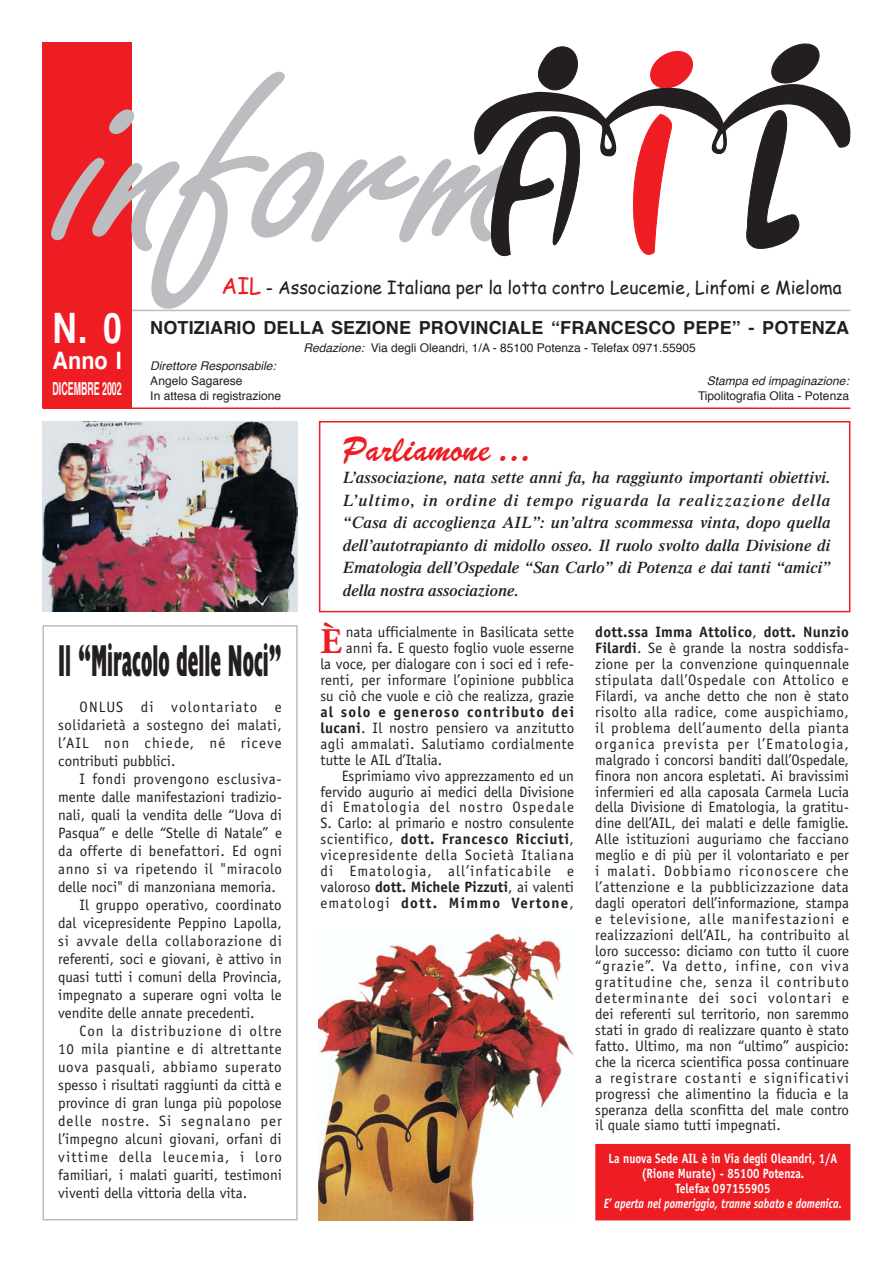
<style>
.page{position:relative;width:893px;height:1263px;background:#fff}
.page>*{position:absolute;margin:0;border:0;box-sizing:border-box;transform-origin:0 0}
.t1{font:700 condensed 45px "Humanist 521 BT Xtra";color:#231f20;scale:.49 1}
.t2{font:700 42px "Helvetica";color:#fff;scale:.8 1}
.t3{font:36px "Bombay";color:#ee1d23}
.t4{font:700 36px "Adobe Garamond";color:#ee1d23}
.t5{font:700 24px "Helvetica";color:#fff;scale:.9 1}
.t6{font:18px "Comic Sans MS";color:#231f20}
.t7{font:700 18px "Helvetica";letter-spacing:.01em;color:#231f20}
.t8{font:700 18px "Helvetica";color:#fff;scale:.49 1}
.t9{font:italic 600 16.5px/22.5px "Times";color:#231f20;text-align:justify}
.t10{font:15px/15.9px "Officina Sans";color:#231f20;text-align:justify}
.t11{font:15px "Officina Sans";letter-spacing:.04em;color:#231f20}
.t12{font:15px "Officina Sans";letter-spacing:.075em;color:#231f20}
.t13{font:15px "Officina Sans";letter-spacing:.025em;color:#231f20}
.t14{font:15px "Officina Sans";letter-spacing:.05em;color:#231f20}
.t15{font:15px "Officina Sans";letter-spacing:.035em;color:#231f20}
.t16{font:15px "Officina Sans";letter-spacing:.045em;color:#231f20}
.t17{font:15px "Officina Sans";letter-spacing:.065em;color:#231f20}
.t18{font:700 13.5px/15px "Officina Sans";color:#fff;text-align:center;scale:.85 1}
.t19{font:italic 700 13.5px "Officina Sans";color:#fff;scale:.8 1}
.t20{font:12px/15px "Helvetica";color:#231f20}
.t21{font:italic 12px "Helvetica";color:#231f20}
.s1{font-size:22.5px;color:#ee1d23}
.s2{font-style:italic}
.s3{font-weight:700}
</style>
<div class="page">
<hr style="left:43px;top:310px;width:807px;height:1px;background:#bcbdc0">
<div style="left:43px;top:43px;width:89px;height:365px;background:#ee1d23"></div>
<svg style="left:51px;top:43px;width:799px;height:266px"></svg>
<hr style="left:43px;top:407px;width:807px;height:2px;background:#ee1d23">
<img style="left:43px;top:421px;width:255px;height:190px">
<div style="left:319px;top:421px;width:531px;height:191px;border:2px solid #ee1d23"></div>
<img style="left:319px;top:930px;width:255px;height:290px">
<div style="left:43px;top:625px;width:255px;height:595px;border:2px solid #bcbdc0"></div>
<div style="left:597px;top:1145px;width:252px;height:74px;background:#ee1d23"></div>
<div style="left:595px;top:1144px;width:255px;height:76px;border:2px solid #ee1d23"></div>
<h2 class="t2" style="left:53px;top:311px;width:88px">N. 0</h2>
<h3 class="t5" style="left:53px;top:351px;width:78px">ANNO I</h3>
<p class="t8" style="left:53px;top:381px;width:143px">DICEMBRE 2002</p>
<p class="t6" style="left:221px;top:274px;width:622px"><span class="s1">AIL</span> - Associazione Italiana per la lotta contro Leucemie, Linfomi e Mieloma</p>
<p class="t7" style="left:150px;top:320px;width:700px">NOTIZIARIO DELLA SEZIONE PROVINCIALE “FRANCESCO PEPE” - POTENZA</p>
<p class="t20" style="left:303px;top:341px;width:394px"><span class="s2">Redazione:</span> Via degli Oleandri, 1/A - 85100 Potenza - Telefax 0971.55905</p>
<p class="t21" style="left:150px;top:361px;width:127px">Direttore Responsabile:</p>
<p class="t20" style="left:150px;top:375px;width:132px">Angelo Sagarese<br>In attesa di registrazione</p>
<p class="t21" style="left:707px;top:376px;width:144px">Stampa ed impaginazione:</p>
<p class="t20" style="left:698px;top:390px;width:152px">Tipolitografia Olita - Potenza</p>
<h3 class="t3" style="left:343px;top:427px;width:190px">Parliamone ...</h3>
<p class="t9" style="left:343px;top:468px;width:489px">L’associazione, nata sette anni fa, ha raggiunto importanti obiettivi.<br>L’ultimo, in ordine di tempo riguarda la realizzazione della “Casa di accoglienza AIL”: un’altra scommessa vinta, dopo quella dell’autotrapianto di midollo osseo. Il ruolo svolto dalla Divisione di Ematologia dell’Ospedale “San Carlo” di Potenza e dai tanti “amici” della nostra associazione.</p>
<h1 class="t1" style="left:58px;top:645px;width:458px">Il “Miracolo delle Noci”</h1>
<p class="t10" style="left:58px;top:699px;width:225px;line-height:18px;text-indent:21px">ONLUS di volontariato e solidarietà a sostegno dei malati, l’AIL non chiede, né riceve contributi pubblici.</p>
<p class="t11" style="left:80px;top:773px;width:204px">I fondi provengono esclusiva-</p>
<p class="t10" style="left:58px;top:790px;width:225px">mente dalle manifestazioni tradizio-</p>
<p class="t10" style="left:58px;top:808px;width:225px">nali, quali la vendita delle “Uova di</p>
<p class="t10" style="left:58px;top:826px;width:225px">Pasqua” e delle “Stelle di Natale” e</p>
<p class="t13" style="left:58px;top:845px;width:225px">da offerte di benefattori. Ed ogni</p>
<p class="t15" style="left:58px;top:863px;width:225px">anno si va ripetendo il "miracolo</p>
<p class="t10" style="left:58px;top:880px;width:219px">delle noci" di manzoniana memoria.</p>
<p class="t10" style="left:80px;top:898px;width:204px">Il gruppo operativo, coordinato</p>
<p class="t10" style="left:58px;top:916px;width:225px">dal vicepresidente Peppino Lapolla,</p>
<p class="t14" style="left:58px;top:935px;width:225px">si avvale della collaborazione di</p>
<p class="t10" style="left:58px;top:952px;width:225px">referenti, soci e giovani, è attivo in</p>
<p class="t10" style="left:58px;top:970px;width:225px">quasi tutti i comuni della Provincia,</p>
<p class="t10" style="left:58px;top:988px;width:225px">impegnato a superare ogni volta le</p>
<p class="t10" style="left:58px;top:1006px;width:198px">vendite delle annate precedenti.</p>
<p class="t17" style="left:80px;top:1025px;width:204px">Con la distribuzione di oltre</p>
<p class="t11" style="left:58px;top:1043px;width:225px">10 mila piantine e di altrettante</p>
<p class="t16" style="left:58px;top:1061px;width:225px">uova pasquali, abbiamo superato</p>
<p class="t10" style="left:58px;top:1078px;width:225px">spesso i risultati raggiunti da città e</p>
<p class="t10" style="left:58px;top:1096px;width:225px">province di gran lunga più popolose</p>
<p class="t12" style="left:58px;top:1115px;width:225px">delle nostre. Si segnalano per</p>
<p class="t10" style="left:58px;top:1132px;width:225px">l’impegno alcuni giovani, orfani di</p>
<p class="t12" style="left:58px;top:1151px;width:225px">vittime della leucemia, i loro</p>
<p class="t10" style="left:58px;top:1168px;width:225px">familiari, i malati guariti, testimoni</p>
<p class="t10" style="left:58px;top:1186px;width:190px">viventi della vittoria della vita.</p>
<h3 class="t4" style="left:320px;top:627px;width:23px">È</h3>
<p class="t10" style="left:320px;top:626px;width:255px;text-align:right">nata ufficialmente in Basilicata sette anni fa. E questo foglio vuole esserne<br>la voce, per dialogare con i soci ed i refe&shy;renti, per informare l’opinione pubblica su ciò che vuole e ciò che realizza, grazie</p>
<p class="t10" style="left:320px;top:705px;width:255px"><span class="s3">al solo e generoso contributo dei lucani</span>. Il nostro pensiero va anzitutto agli ammalati. Salutiamo cordialmente tutte le AIL d’Italia.</p>
<p class="t10" style="left:320px;top:769px;width:255px;text-indent:21px">Esprimiamo vivo apprezzamento ed un fervido augurio ai medici della Divisione di Ematologia del nostro Ospedale S. Carlo: al primario e nostro consulente scientifico, <span class="s3">dott. Francesco Ricciuti</span>, vicepresidente della Società Italiana di Ematologia, all’infaticabile e valoroso <span class="s3">dott. Michele Pizzuti</span>, ai valenti ematologi <span class="s3">dott. Mimmo Vertone</span>,</p>
<p class="t10" style="left:595px;top:626px;width:255px"><span class="s3">dott.ssa Imma Attolico</span>, <span class="s3">dott. Nunzio Filardi</span>. Se è grande la nostra soddisfa&shy;zione per la convenzione quinquennale stipulata dall’Ospedale con Attolico e Filardi, va anche detto che non è stato risolto alla radice, come auspichiamo, il problema dell’aumento della pianta organica prevista per l’Ematologia, malgrado i concorsi banditi dall’Ospedale, finora non ancora espletati. Ai bravissimi infermieri ed alla caposala Carmela Lucia della Divisione di Ematologia, la gratitu&shy;dine dell’AIL, dei malati e delle famiglie.<br>Alle istituzioni auguriamo che facciano meglio e di più per il volontariato e per i malati. Dobbiamo riconoscere che l’attenzione e la pubblicizzazione data dagli operatori dell’informazione, stampa e televisione, alle manifestazioni e realizzazioni dell’AIL, ha contribuito al loro successo: diciamo con tutto il cuore “grazie”. Va detto, infine, con viva gratitudine che, senza il contributo determinante dei soci volontari e dei referenti sul territorio, non saremmo stati in grado di realizzare quanto è stato fatto. Ultimo, ma non “ultimo” auspicio: che la ricerca scientifica possa continuare a registrare costanti e significativi progressi che alimentino la fiducia e la speranza della sconfitta del male contro il quale siamo tutti impegnati.</p>
<p class="t18" style="left:609px;top:1152px;width:270px">La nuova Sede AIL è in Via degli Oleandri, 1/A (Rione Murate) - 85100 Potenza.<br>Telefax 097155905</p>
<p class="t19" style="left:604px;top:1198px;width:299px">E’ aperta nel pomeriggio, tranne sabato e domenica.</p>
</div>
